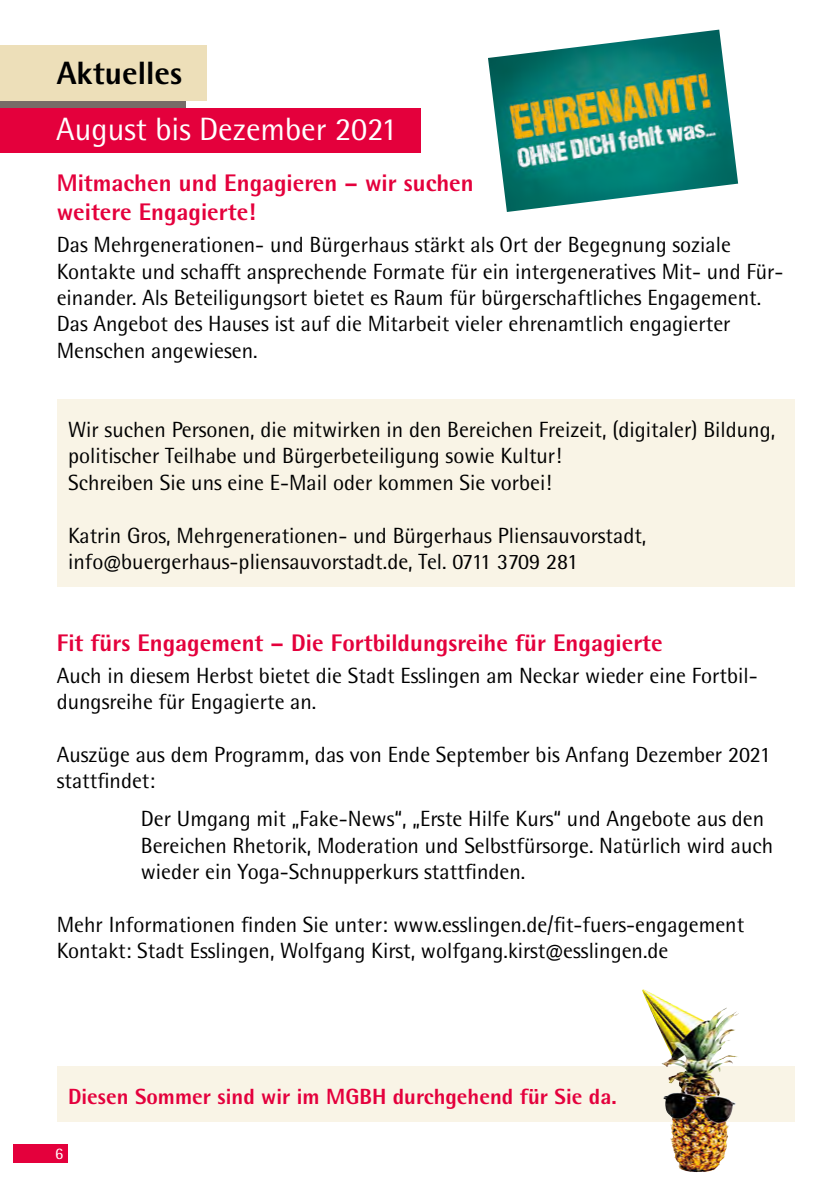
<style>
.page{position:relative;width:840px;height:1191px;background:#fff}
.page>*{position:absolute;margin:0;border:0;box-sizing:border-box;transform-origin:0 0}
.t1{font:32.4px "Rotis Semi Sans Std";color:#fff}
.t2{font:800 32.4px "Rotis Semi Sans Std";color:#000}
.body_1{font:800 24px/28.8px "Rotis Semi Sans Std";color:#e4003c}
.body_1-2{font:22px/26.4px "Rotis Semi Sans Std";color:#000}
.Block-Auszeichnung{font:22px/26.4px "Rotis Semi Sans Std";color:#000}
.Block-Auszeichnung-2{font:800 22px "Rotis Semi Sans Std";color:#e4003c}
.t3{font:16.2px "Rotis Semi Sans Std";color:#fff}
</style>
<div class="page">
<div style="left:13px;top:1143px;width:55px;height:19px;background:#e4003c"></div>
<div style="left:0;top:45px;width:207px;height:56px;background:#eddfb9"></div>
<div style="left:0;top:101px;width:185px;height:7px;background:#776c67"></div>
<div style="left:57px;top:399px;width:737px;height:82px;background:#f9f4e6"></div>
<div style="left:57px;top:478px;width:737px;height:56px;background:#f9f4e6"></div>
<div style="left:57px;top:531px;width:737px;height:56px;background:#f9f4e6"></div>
<div style="left:57px;top:1066px;width:737px;height:55px;background:#f9f4e6"></div>
<img style="left:642px;top:991px;width:25px;height:55px">
<div style="left:0;top:108px;width:420px;height:44px;background:#e4003c"></div>
<img style="left:488px;top:30px;width:249px;height:182px">
<h1 class="t2" style="left:57px;top:52px;width:127px">Aktuelles</h1>
<h1 class="t1" style="left:56px;top:110px;width:342px">August bis Dezember 2021</h1>
<p class="body_1" style="left:57px;top:168px;width:418px">Mitmachen und Engagieren – wir suchen weitere Engagierte!</p>
<p class="body_1-2" style="left:57px;top:231px;width:728px">Das Mehrgenerationen- und Bürgerhaus stärkt als Ort der Begegnung soziale Kontakte und schafft ansprechende Formate für ein intergeneratives Mit- und Für&shy;einander. Als Beteiligungsort bietet es Raum für bürgerschaftliches Engagement.<br>Das Angebot des Hauses ist auf die Mitarbeit vieler ehrenamtlich engagierter Menschen angewiesen.</p>
<p class="Block-Auszeichnung" style="left:68px;top:416px;width:708px">Wir suchen Personen, die mitwirken in den Bereichen Freizeit, (digitaler) Bildung, politischer Teilhabe und Bürgerbeteiligung sowie Kultur!</p>
<p class="Block-Auszeichnung" style="left:68px;top:469px;width:484px">Schreiben Sie uns eine E-Mail oder kommen Sie vorbei!</p>
<p class="Block-Auszeichnung" style="left:68px;top:522px;width:579px">Katrin Gros, Mehrgenerationen- und Bürgerhaus Pliensauvorstadt,</p>
<p class="Block-Auszeichnung" style="left:68px;top:548px;width:511px">info@buergerhaus-pliensauvorstadt.de, Tel. 0711 3709 281</p>
<p class="body_1" style="left:57px;top:627px;width:607px">Fit fürs Engagement – Die Fortbildungsreihe für Engagierte</p>
<p class="body_1-2" style="left:57px;top:662px;width:702px">Auch in diesem Herbst bietet die Stadt Esslingen am Neckar wieder eine Fortbil&shy;dungsreihe für Engagierte an.</p>
<p class="body_1-2" style="left:57px;top:741px;width:715px">Auszüge aus dem Programm, das von Ende September bis Anfang Dezember 2021 stattfindet:</p>
<p class="body_1-2" style="left:141px;top:805px;width:633px">Der Umgang mit „Fake-News“, „Erste Hilfe Kurs“ und Angebote aus den<br>Bereichen Rhetorik, Moderation und Selbstfürsorge. Natürlich wird auch wieder ein Yoga-Schnupperkurs stattfinden.</p>
<p class="body_1-2" style="left:57px;top:911px;width:688px">Mehr Informationen finden Sie unter: www.esslingen.de/fit-fuers-engagement</p>
<p class="body_1-2" style="left:57px;top:937px;width:613px">Kontakt: Stadt Esslingen, Wolfgang Kirst, wolfgang.kirst@esslingen.de</p>
<p class="Block-Auszeichnung-2" style="left:68px;top:1082px;width:549px">Diesen Sommer sind wir im MGBH durchgehend für Sie da.</p>
<p class="t3" style="left:55px;top:1143px;width:10px">6</p>
</div>
